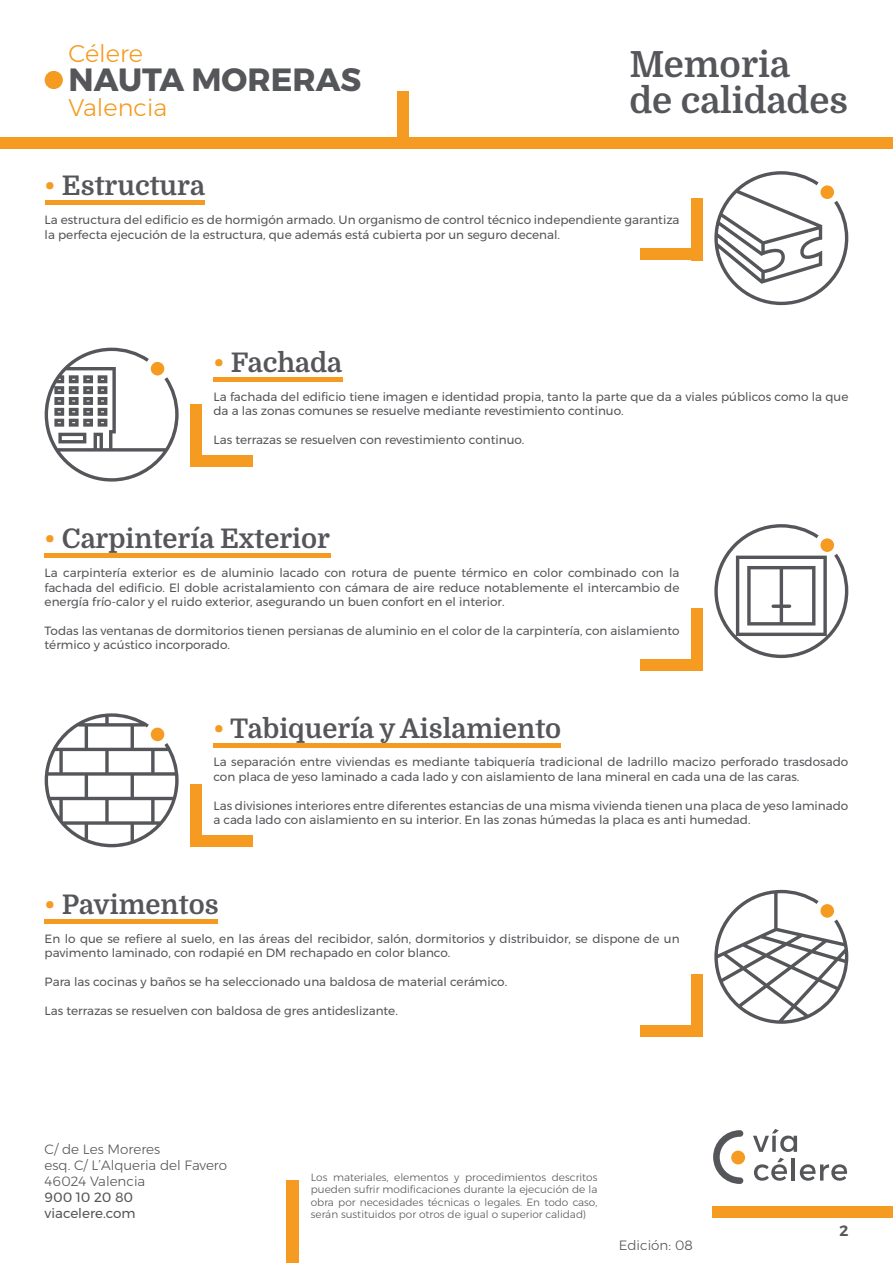
<style>
.page{position:relative;width:893px;height:1263px;background:#fff}
.page>*{position:absolute;margin:0;border:0;box-sizing:border-box;transform-origin:0 0}
.t1{font:700 36px/36px "Domine";color:#55565a}
.t2{font:700 32.1px "Montserrat";color:#55565a}
.t3{font:700 27px "Domine";color:#55565a}
.t4{font:300 24.15px "Montserrat";color:#f59b21}
.t5{font:600 15px "Montserrat";color:#55565a}
.t6{font:300 13.5px/16.2px "Montserrat";color:#55565a}
.t7{font:13.5px/16.2px "Montserrat";color:#55565a}
.t8{font:12px/14.4px "Montserrat";color:#55565a}
.t9{font:300 10.5px/12.6px "Montserrat";color:#55565a;text-align:justify}
.s1{color:#f59b21}
</style>
<div class="page">
<svg style="left:753px;top:1129px;width:44px;height:23px"></svg>
<svg style="left:754px;top:1158px;width:33px;height:23px"></svg>
<hr style="left:792px;top:1158px;width:3px;height:22px;background:#55565a">
<svg style="left:800px;top:1164px;width:47px;height:17px"></svg>
<div style="left:731px;top:1150px;width:14px;height:14px;background:#f59b21;border-radius:50%"></div>
<svg style="left:713px;top:1130px;width:30px;height:54px"></svg>
<div style="left:0;top:137px;width:893px;height:12px;background:#f59b21"></div>
<div style="left:712px;top:1206px;width:181px;height:12px;background:#f59b21"></div>
<div style="left:397px;top:92px;width:12px;height:46px;background:#f59b21"></div>
<div style="left:45px;top:71px;width:18px;height:18px;background:#f59b21;border-radius:50%"></div>
<div style="left:287px;top:1181px;width:12px;height:82px;background:#f59b21"></div>
<hr style="left:45px;top:201px;width:160px;height:4px;background:#f59b21">
<hr style="left:45px;top:554px;width:286px;height:4px;background:#f59b21">
<div style="left:45px;top:919px;width:173px;height:5px;background:#f59b21"></div>
<hr style="left:213px;top:377px;width:130px;height:4px;background:#f59b21">
<hr style="left:213px;top:743px;width:348px;height:4px;background:#f59b21">
<svg style="left:714px;top:171px;width:134px;height:134px"></svg>
<svg style="left:45px;top:348px;width:134px;height:134px"></svg>
<div style="left:640px;top:249px;width:62px;height:11px;background:#f59b21"></div>
<div style="left:691px;top:198px;width:11px;height:62px;background:#f59b21"></div>
<div style="left:640px;top:659px;width:62px;height:12px;background:#f59b21"></div>
<div style="left:691px;top:609px;width:11px;height:62px;background:#f59b21"></div>
<div style="left:640px;top:1025px;width:62px;height:12px;background:#f59b21"></div>
<div style="left:691px;top:975px;width:11px;height:62px;background:#f59b21"></div>
<div style="left:190px;top:404px;width:12px;height:62px;background:#f59b21"></div>
<div style="left:190px;top:455px;width:62px;height:11px;background:#f59b21"></div>
<div style="left:190px;top:784px;width:12px;height:62px;background:#f59b21"></div>
<div style="left:190px;top:835px;width:62px;height:11px;background:#f59b21"></div>
<svg style="left:714px;top:524px;width:134px;height:134px"></svg>
<svg style="left:44px;top:713px;width:135px;height:134px"></svg>
<svg style="left:714px;top:890px;width:134px;height:134px"></svg>
<h3 class="t4" style="left:69px;top:36px;width:76px">Célere</h3>
<h2 class="t2" style="left:69px;top:54px;width:294px">NAUTA MORERAS</h2>
<h3 class="t4" style="left:69px;top:89px;width:100px">Valencia</h3>
<h3 class="t3" style="left:45px;top:171px;width:162px"><span class="s1">•</span> Estructura</h3>
<h1 class="t1" style="left:629px;top:47px;width:220px">Memoria<br>de calidades</h1>
<p class="t8" style="left:45px;top:213px;width:636px">La estructura del edificio es de hormigón armado. Un organismo de control técnico independiente garantiza la perfecta ejecución de la estructura, que además está cubierta por un seguro decenal.</p>
<h3 class="t3" style="left:213px;top:347px;width:130px"><span class="s1">•</span> Fachada</h3>
<p class="t8" style="left:213px;top:389px;width:636px">La fachada del edificio tiene imagen e identidad propia, tanto la parte que da a viales públicos como la que da a las zonas comunes se resuelve mediante revestimiento continuo.</p>
<p class="t8" style="left:213px;top:432px;width:312px">Las terrazas se resuelven con revestimiento continuo.</p>
<h3 class="t3" style="left:45px;top:524px;width:287px"><span class="s1">•</span> Carpintería Exterior</h3>
<p class="t8" style="left:45px;top:566px;width:636px;text-align:justify">La carpintería exterior es de aluminio lacado con rotura de puente térmico en color combinado con la fachada del edificio. El doble acristalamiento con cámara de aire reduce notablemente el intercambio de energía frío-calor y el ruido exterior, asegurando un buen confort en el interior.</p>
<p class="t8" style="left:45px;top:623px;width:636px">Todas las ventanas de dormitorios tienen persianas de aluminio en el color de la carpintería, con aislamiento térmico y acústico incorporado.</p>
<h3 class="t3" style="left:213px;top:713px;width:349px"><span class="s1">•</span> Tabiquería y Aislamiento</h3>
<p class="t8" style="left:213px;top:755px;width:636px">La separación entre viviendas es mediante tabiquería tradicional de ladrillo macizo perforado trasdosado con placa de yeso laminado a cada lado y con aislamiento de lana mineral en cada una de las caras.</p>
<p class="t8" style="left:213px;top:798px;width:636px">Las divisiones interiores entre diferentes estancias de una misma vivienda tienen una placa de yeso laminado a cada lado con aislamiento en su interior. En las zonas húmedas la placa es anti humedad.</p>
<h3 class="t3" style="left:45px;top:890px;width:175px"><span class="s1">•</span> Pavimentos</h3>
<p class="t8" style="left:45px;top:931px;width:636px">En lo que se refiere al suelo, en las áreas del recibidor, salón, dormitorios y distribuidor, se dispone de un pavimento laminado, con rodapié en DM rechapado en color blanco.</p>
<p class="t8" style="left:45px;top:974px;width:464px">Para las cocinas y baños se ha seleccionado una baldosa de material cerámico.</p>
<p class="t8" style="left:45px;top:1003px;width:355px">Las terrazas se resuelven con baldosa de gres antideslizante.</p>
<p class="t6" style="left:45px;top:1140px;width:184px">C/ de Les Moreres<br>esq. C/ L’Alqueria del Favero<br>46024 Valencia</p>
<p class="t7" style="left:45px;top:1189px;width:93px">900 10 20 80 viacelere.com</p>
<p class="t9" style="left:311px;top:1170px;width:288px">Los materiales, elementos y procedimientos descritos pueden sufrir modificaciones durante la ejecución de la obra por necesidades técnicas o legales. En todo caso, serán sustituidos por otros de igual o superior calidad)</p>
<p class="t6" style="left:619px;top:1237px;width:76px">Edición: 08</p>
<p class="t5" style="left:839px;top:1219px;width:10px">2</p>
</div>
